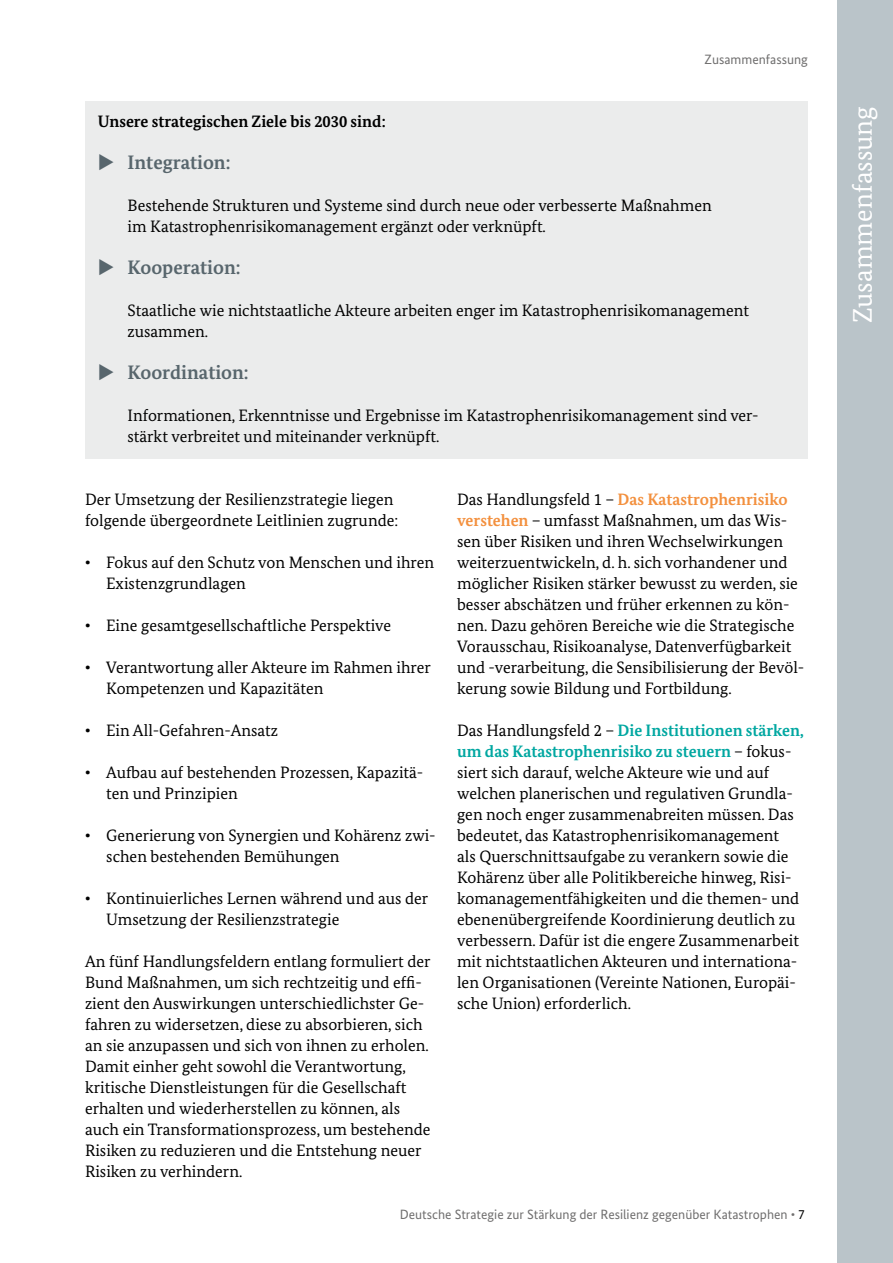
<style>
.page{position:relative;width:893px;height:1263px;background:#fff}
.page>*{position:absolute;margin:0;border:0;box-sizing:border-box;transform-origin:0 0}
.t1{font:27px "Bundes Serif";color:#fff}
.t2{font:700 19.5px "Bundes Serif";color:#58666d}
.t3{font:16.5px/21px "Bundes Serif";color:#000}
.t4{font:700 16.5px "Bundes Serif";color:#000}
.t5{font:13.5px "Bundes Sans";color:#706f6f}
.s1{font-weight:700}
.s2{font-weight:700;color:#f3903e}
.s3{font-weight:700;color:#00a7a1}
.s4{color:#000}
</style>
<div class="page">
<div style="left:838px;top:0;width:55px;height:1263px;background:#bac4c9"></div>
<div style="left:85px;top:102px;width:723px;height:42px;background:#ebecec"></div>
<div style="left:85px;top:141px;width:723px;height:45px;background:#ebecec"></div>
<div style="left:85px;top:186px;width:723px;height:63px;background:#ebecec"></div>
<div style="left:85px;top:246px;width:723px;height:45px;background:#ebecec"></div>
<div style="left:85px;top:291px;width:723px;height:63px;background:#ebecec"></div>
<div style="left:85px;top:351px;width:723px;height:45px;background:#ebecec"></div>
<div style="left:85px;top:396px;width:723px;height:63px;background:#ebecec"></div>
<p class="t5" style="left:705px;top:51px;width:105px">Zusammenfassung</p>
<h4 class="t4" style="left:98px;top:112px;width:289px">Unsere strategischen Ziele bis 2030 sind:</h4>
<h5 class="t2" style="left:98px;top:151px;width:134px">► Integration:</h5>
<p class="t3" style="left:128px;top:195px;width:586px">Bestehende Strukturen und Systeme sind durch neue oder verbesserte Maßnahmen im Katastrophenrisikomanagement ergänzt oder verknüpft.</p>
<h5 class="t2" style="left:98px;top:256px;width:144px">► Kooperation:</h5>
<p class="t3" style="left:128px;top:300px;width:623px">Staatliche wie nichtstaatliche Akteure arbeiten enger im Katastrophenrisikomanagement zusammen.</p>
<h5 class="t2" style="left:98px;top:361px;width:152px">► Koordination:</h5>
<p class="t3" style="left:128px;top:405px;width:632px">Informationen, Erkenntnisse und Ergebnisse im Katastrophenrisikomanagement sind ver&shy;stärkt verbreitet und miteinander verknüpft.</p>
<p class="t3" style="left:85px;top:489px;width:315px">Der Umsetzung der Resilienzstrategie liegen folgende übergeordnete Leitlinien zugrunde:</p>
<p class="t3" style="left:106px;top:552px;width:329px;text-indent:-21px"><span class="s1">•</span> Fokus auf den Schutz von Menschen und ihren<br>Existenzgrundlagen</p>
<p class="t3" style="left:85px;top:615px;width:308px"><span class="s1">•</span> Eine gesamtgesellschaftliche Perspektive</p>
<p class="t3" style="left:106px;top:657px;width:326px;text-indent:-21px"><span class="s1">•</span> Verantwortung aller Akteure im Rahmen ihrer<br>Kompetenzen und Kapazitäten</p>
<p class="t3" style="left:85px;top:720px;width:195px"><span class="s1">•</span> Ein All-Gefahren-Ansatz</p>
<p class="t3" style="left:106px;top:762px;width:319px;text-indent:-21px"><span class="s1">•</span> Aufbau auf bestehenden Prozessen, Kapazitä&shy;ten und Prinzipien</p>
<p class="t3" style="left:106px;top:825px;width:331px;text-indent:-21px"><span class="s1">•</span> Generierung von Synergien und Kohärenz zwi&shy;schen bestehenden Bemühungen</p>
<p class="t3" style="left:106px;top:888px;width:323px;text-indent:-21px"><span class="s1">•</span> Kontinuierliches Lernen während und aus der<br>Umsetzung der Resilienzstrategie</p>
<p class="t3" style="left:85px;top:951px;width:347px">An fünf Handlungsfeldern entlang formuliert der Bund Maßnahmen, um sich rechtzeitig und effi&shy;zient den Auswirkungen unterschiedlichster Ge&shy;fahren zu widersetzen, diese zu absorbieren, sich an sie anzupassen und sich von ihnen zu erholen.<br>Damit einher geht sowohl die Verantwortung, kritische Dienstleistungen für die Gesellschaft erhalten und wiederherstellen zu können, als auch ein Transformationsprozess, um bestehende Risiken zu reduzieren und die Entstehung neuer Risiken zu verhindern.</p>
<p class="t3" style="left:457px;top:489px;width:349px">Das Handlungsfeld 1 – <span class="s2">Das Katastrophenrisiko verstehen</span> – umfasst Maßnahmen, um das Wis&shy;sen über Risiken und ihren Wechselwirkungen weiterzuentwickeln, d. h. sich vorhandener und möglicher Risiken stärker bewusst zu werden, sie besser abschätzen und früher erkennen zu kön&shy;nen. Dazu gehören Bereiche wie die Strategische Vorausschau, Risikoanalyse, Datenverfügbarkeit und -verarbeitung, die Sensibilisierung der Bevöl&shy;kerung sowie Bildung und Fortbildung.</p>
<p class="t3" style="left:457px;top:720px;width:348px">Das Handlungsfeld 2 – <span class="s3">Die Institutionen stärken, um das Katastrophenrisiko zu steuern</span> – fokus&shy;siert sich darauf, welche Akteure wie und auf welchen planerischen und regulativen Grundla&shy;gen noch enger zusammenabreiten müssen. Das bedeutet, das Katastrophenrisikomanagement<br>als Querschnittsaufgabe zu verankern sowie die Kohärenz über alle Politikbereiche hinweg, Risi&shy;komanagementfähigkeiten und die themen- und ebenenübergreifende Koordinierung deutlich zu verbessern. Dafür ist die engere Zusammenarbeit mit nichtstaatlichen Akteuren und internationa&shy;len Organisationen (Vereinte Nationen, Europäi&shy;sche Union) erforderlich.</p>
<p class="t5" style="left:400px;top:1206px;width:407px">Deutsche Strategie zur Stärkung der Resilienz gegenüber Katastrophen • <span class="s4">7</span></p>
<p class="t1" style="left:846px;top:323px;width:218px;rotate:-90deg">Zusammenfassung</p>
</div>
